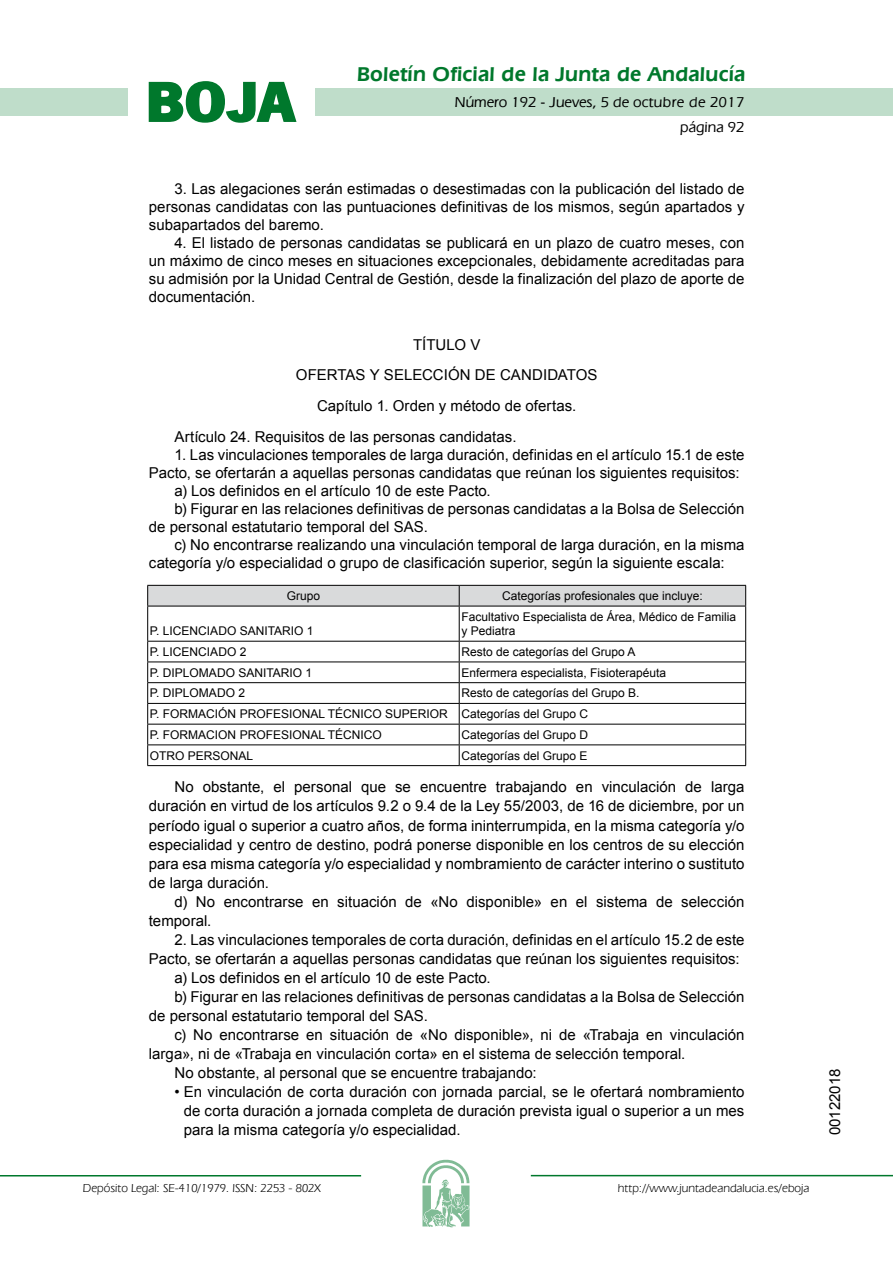
<style>
.page{position:relative;width:893px;height:1263px;background:#fff}
.page>*{position:absolute;margin:0;border:0;box-sizing:border-box;transform-origin:0 0}
.t1{font:700 57.75px "News Got T";color:#00782c;scale:1.14 1}
.t2{font:600 21px "Eras IT Cby BT";letter-spacing:.01em;color:#00782c}
.t3{font:15px/19px "Arial";color:#000;text-align:justify}
.t4{font:500 15px/24.5px "Eras IT Cby BT";color:#000;text-align:right}
.t5{font:12px/20.7px "Arial";color:#000}
.t6{font:12px "Eras IT Cby BT";color:#000}
</style>
<div class="page">
<div style="left:315px;top:88px;width:577px;height:28px;background:#bfddca"></div>
<div style="left:0;top:88px;width:128px;height:28px;background:#bfddca"></div>
<hr style="left:0;top:1175px;width:361px;height:2px;background:#00782c">
<svg style="left:422px;top:1159px;width:47px;height:68px"></svg>
<hr style="left:531px;top:1175px;width:361px;height:1px;background:#00782c">
<svg style="left:148px;top:81px;width:149px;height:42px"></svg>
<svg style="left:147px;top:585px;width:599px;height:21px;background:#cbcbcc"></svg>
<hr style="left:147px;top:606px;width:312px;height:1px;background:#000">
<hr style="left:147px;top:606px;width:1px;height:35px;background:#000">
<hr style="left:459px;top:606px;width:287px;height:1px;background:#000">
<hr style="left:459px;top:606px;width:1px;height:35px;background:#000">
<hr style="left:745px;top:606px;width:1px;height:35px;background:#000">
<hr style="left:147px;top:641px;width:312px;height:1px;background:#000">
<hr style="left:459px;top:641px;width:287px;height:1px;background:#000">
<hr style="left:147px;top:662px;width:312px;height:1px;background:#000">
<hr style="left:459px;top:662px;width:287px;height:1px;background:#000">
<hr style="left:147px;top:682px;width:312px;height:1px;background:#000">
<hr style="left:459px;top:682px;width:287px;height:1px;background:#000">
<hr style="left:147px;top:703px;width:312px;height:1px;background:#000">
<hr style="left:459px;top:703px;width:287px;height:1px;background:#000">
<hr style="left:147px;top:724px;width:312px;height:1px;background:#000">
<hr style="left:459px;top:724px;width:287px;height:1px;background:#000">
<hr style="left:147px;top:745px;width:312px;height:1px;background:#000">
<svg style="left:147px;top:642px;width:1px;height:123px"></svg>
<hr style="left:459px;top:745px;width:287px;height:1px;background:#000">
<svg style="left:459px;top:642px;width:1px;height:123px"></svg>
<svg style="left:745px;top:642px;width:1px;height:123px"></svg>
<hr style="left:147px;top:765px;width:312px;height:1px;background:#000">
<hr style="left:459px;top:765px;width:287px;height:1px;background:#000">
<h1 class="t1" style="left:145px;top:68px;width:133px">BOJA</h1>
<h2 class="t2" style="left:357px;top:62px;width:390px">Boletín Oficial de la Junta de Andalucía</h2>
<p class="t4" style="left:455px;top:90px;width:291px">Número 192 - Jueves, 5 de octubre de 2017 página 92</p>
<p class="t3" style="left:149px;top:180px;width:597px;line-height:18px;text-indent:26px">3. Las alegaciones serán estimadas o desestimadas con la publicación del listado de personas candidatas con las puntuaciones definitivas de los mismos, según apartados y subapartados del baremo.</p>
<p class="t3" style="left:149px;top:234px;width:597px;line-height:18px;text-indent:26px">4. El listado de personas candidatas se publicará en un plazo de cuatro meses, con un máximo de cinco meses en situaciones excepcionales, debidamente acreditadas para su admisión por la Unidad Central de Gestión, desde la finalización del plazo de aporte de documentación.</p>
<p class="t3" style="left:413px;top:335px;width:69px">TÍTULO V</p>
<p class="t3" style="left:296px;top:366px;width:303px">OFERTAS Y SELECCIÓN DE CANDIDATOS</p>
<p class="t3" style="left:317px;top:397px;width:261px">Capítulo 1. Orden y método de ofertas.</p>
<p class="t3" style="left:174px;top:427px;width:343px">Artículo 24. Requisitos de las personas candidatas.</p>
<p class="t3" style="left:174px;top:445px;width:571px">1. Las vinculaciones temporales de larga duración, definidas en el artículo 15.1 de este</p>
<p class="t3" style="left:149px;top:463px;width:592px">Pacto, se ofertarán a aquellas personas candidatas que reúnan los siguientes requisitos:</p>
<p class="t3" style="left:174px;top:481px;width:318px">a) Los definidos en el artículo 10 de este Pacto.</p>
<p class="t3" style="left:174px;top:499px;width:571px">b) Figurar en las relaciones definitivas de personas candidatas a la Bolsa de Selección</p>
<p class="t3" style="left:149px;top:517px;width:280px">de personal estatutario temporal del SAS.</p>
<p class="t3" style="left:174px;top:535px;width:571px">c) No encontrarse realizando una vinculación temporal de larga duración, en la misma</p>
<p class="t3" style="left:149px;top:553px;width:577px">categoría y/o especialidad o grupo de clasificación superior, según la siguiente escala:</p>
<p class="t5" style="left:287px;top:586px;width:35px">Grupo</p>
<p class="t5" style="left:502px;top:586px;width:202px">Categorías profesionales que incluye:</p>
<p class="t5" style="left:150px;top:621px;width:165px">P. LICENCIADO SANITARIO 1</p>
<p class="t5" style="left:461px;top:610px;width:276px;line-height:14.4px">Facultativo Especialista de Área, Médico de Familia y Pediatra</p>
<p class="t5" style="left:150px;top:642px;width:98px">P. LICENCIADO 2</p>
<p class="t5" style="left:461px;top:642px;width:176px">Resto de categorías del Grupo A</p>
<p class="t5" style="left:150px;top:662px;width:164px">P. DIPLOMADO SANITARIO 1</p>
<p class="t5" style="left:461px;top:662px;width:206px">Enfermera especialista, Fisioterapéuta</p>
<p class="t5" style="left:150px;top:683px;width:97px">P. DIPLOMADO 2</p>
<p class="t5" style="left:150px;top:683px;width:491px;text-indent:311px">Resto de categorías del Grupo B.<br>P. FORMACIÓN PROFESIONAL TÉCNICO SUPERIOR Categorías del Grupo C<br>P. FORMACION PROFESIONAL TÉCNICO</p>
<p class="t5" style="left:461px;top:724px;width:128px">Categorías del Grupo D</p>
<p class="t5" style="left:150px;top:745px;width:105px">OTRO PERSONAL</p>
<p class="t5" style="left:461px;top:745px;width:128px">Categorías del Grupo E</p>
<p class="t3" style="left:149px;top:778px;width:597px;text-indent:26px">No obstante, el personal que se encuentre trabajando en vinculación de larga duración en virtud de los artículos 9.2 o 9.4 de la Ley 55/2003, de 16 de diciembre, por un período igual o superior a cuatro años, de forma ininterrumpida, en la misma categoría y/o especialidad y centro de destino, podrá ponerse disponible en los centros de su elección para esa misma categoría y/o especialidad y nombramiento de carácter interino o sustituto de larga duración.</p>
<p class="t3" style="left:149px;top:892px;width:597px;text-indent:26px">d) No encontrarse en situación de «No disponible» en el sistema de selección temporal.</p>
<p class="t3" style="left:174px;top:930px;width:571px">2. Las vinculaciones temporales de corta duración, definidas en el artículo 15.2 de este</p>
<p class="t3" style="left:149px;top:949px;width:592px">Pacto, se ofertarán a aquellas personas candidatas que reúnan los siguientes requisitos:</p>
<p class="t3" style="left:174px;top:968px;width:318px">a) Los definidos en el artículo 10 de este Pacto.</p>
<p class="t3" style="left:174px;top:987px;width:571px">b) Figurar en las relaciones definitivas de personas candidatas a la Bolsa de Selección</p>
<p class="t3" style="left:149px;top:1006px;width:280px">de personal estatutario temporal del SAS.</p>
<p class="t3" style="left:174px;top:1026px;width:571px">c) No encontrarse en situación de «No disponible», ni de «Trabaja en vinculación</p>
<p class="t3" style="left:149px;top:1045px;width:538px">larga», ni de «Trabaja en vinculación corta» en el sistema de selección temporal.</p>
<p class="t3" style="left:174px;top:1064px;width:364px">No obstante, al personal que se encuentre trabajando:</p>
<p class="t3" style="left:184px;top:1083px;width:562px;text-indent:-9px">• En vinculación de corta duración con jornada parcial, se le ofertará nombramiento de corta duración a jornada completa de duración prevista igual o superior a un mes para la misma categoría y/o especialidad.</p>
<p class="t6" style="left:83px;top:1181px;width:239px">Depósito Legal: SE-410/1979. ISSN: 2253 - 802X</p>
<p class="t6" style="left:618px;top:1181px;width:193px">http://www.juntadeandalucia.es/eboja</p>
<p class="t3" style="left:825px;top:1135px;width:68px;rotate:-90deg">00122018</p>
</div>
